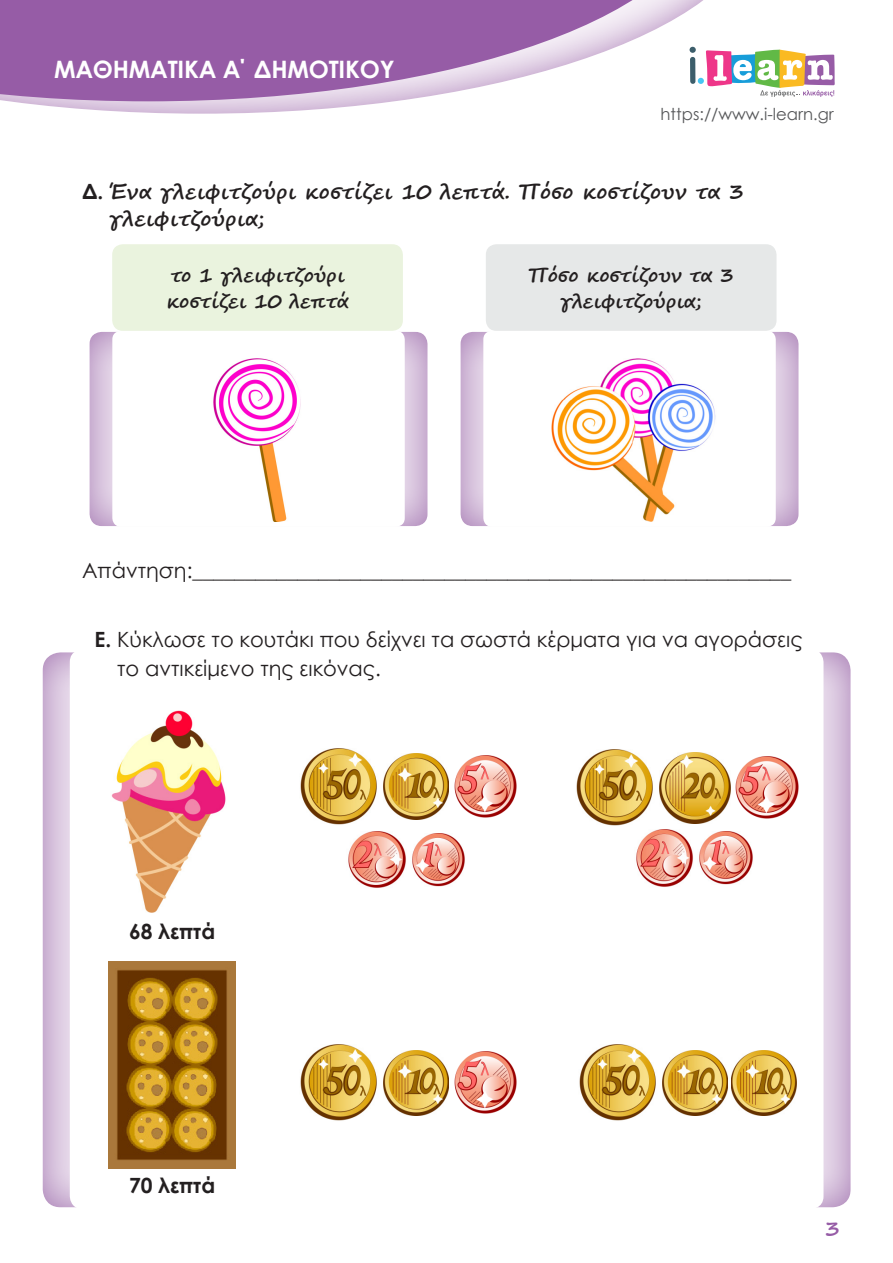
<style>
.page{position:relative;width:893px;height:1263px;background:#fff}
.page>*{position:absolute;margin:0;border:0;box-sizing:border-box;transform-origin:0 0}
.t1{font:700 24px "Century Gothic";letter-spacing:-.01em;color:#fff}
.t2{font:21px/28.5px "Century Gothic";color:#231f20}
.t3{font:700 21px/27px "Segoe Script";color:#231f20}
.t4{font:700 21px "Century Gothic";letter-spacing:-.01em;color:#231f20}
.t5{font:700 21px "Segoe Script";color:#965ca6}
.t6{font:700 19.5px/25.5px "Segoe Script";letter-spacing:-.01em;color:#231f20}
.t7{font:16.5px "Century Gothic";color:#57585a}
.s1{font-family:"Century Gothic"}
.s2{font-weight:700}
</style>
<div class="page">
<div style="left:88px;top:330px;width:340px;height:196px;background:#965ca6;opacity:.75"></div>
<div style="left:112px;top:331px;width:293px;height:196px;background:#fff;border-radius:9px"></div>
<div style="left:458px;top:330px;width:341px;height:196px;background:#965ca6;opacity:.75"></div>
<div style="left:483px;top:331px;width:293px;height:196px;background:#fff;border-radius:9px"></div>
<div style="left:42px;top:650px;width:809px;height:558px;background:#965ca6;opacity:.75"></div>
<div style="left:70px;top:649px;width:753px;height:560px;background:#fff;border-radius:13px"></div>
<div style="left:0;top:0;width:759px;height:116px;background:#965ca6;opacity:.75"></div>
<svg style="left:0;top:0;width:705px;height:101px;fill:#965ca6"></svg>
<svg style="left:690px;top:47px;width:145px;height:50px"></svg>
<div style="left:112px;top:244px;width:291px;height:87px;background:#eaf3de;border-radius:11px"></div>
<div style="left:486px;top:244px;width:290px;height:87px;background:#e6e8e8;border-radius:11px"></div>
<img style="left:213px;top:359px;width:88px;height:162px">
<img style="left:551px;top:359px;width:165px;height:163px">
<img style="left:111px;top:710px;width:115px;height:202px">
<img style="left:300px;top:748px;width:77px;height:77px">
<img style="left:383px;top:754px;width:65px;height:65px">
<img style="left:454px;top:755px;width:63px;height:63px">
<img style="left:348px;top:831px;width:58px;height:57px">
<img style="left:412px;top:833px;width:53px;height:53px">
<img style="left:576px;top:750px;width:77px;height:76px">
<img style="left:659px;top:753px;width:71px;height:70px">
<img style="left:735px;top:756px;width:64px;height:63px">
<img style="left:636px;top:830px;width:57px;height:57px">
<img style="left:699px;top:832px;width:54px;height:53px">
<img style="left:300px;top:1045px;width:77px;height:76px">
<img style="left:383px;top:1050px;width:65px;height:66px">
<img style="left:454px;top:1051px;width:63px;height:63px">
<img style="left:579px;top:1045px;width:77px;height:76px">
<img style="left:662px;top:1050px;width:65px;height:66px">
<img style="left:731px;top:1050px;width:66px;height:66px">
<img style="left:109px;top:961px;width:127px;height:207px">
<p class="t1" style="left:54px;top:51px;width:342px">ΜΑΘΗΜΑΤΙΚΑ Α΄ ΔΗΜΟΤΙΚΟΥ</p>
<p class="t7" style="left:660px;top:103px;width:175px">https://www.i-learn.gr</p>
<p class="t3" style="left:109px;top:178px;width:636px;text-indent:-27px"><span class="s1">Δ.</span> Ένα γλειφιτζούρι κοστίζει 10 λεπτά. Πόσο κοστίζουν τα 3 γλειφιτζούρια;</p>
<p class="t6" style="left:166px;top:263px;width:184px">το 1 γλειφιτζούρι κοστίζει 10 λεπτά</p>
<p class="t6" style="left:528px;top:263px;width:207px;text-align:center">Πόσο κοστίζουν τα 3 γλειφιτζούρια;</p>
<p class="t2" style="left:82px;top:556px;width:711px">Απάντηση:_________________________________________________________</p>
<p class="t2" style="left:117px;top:625px;width:687px;text-indent:-23px"><span class="s2">Ε.</span> Κύκλωσε το κουτάκι που δείχνει τα σωστά κέρματα για να αγοράσεις το αντικείμενο της εικόνας.</p>
<p class="t4" style="left:129px;top:915px;width:88px">68 λεπτά</p>
<p class="t4" style="left:129px;top:1169px;width:88px">70 λεπτά</p>
<p class="t5" style="left:825px;top:1212px;width:17px">3</p>
</div>
